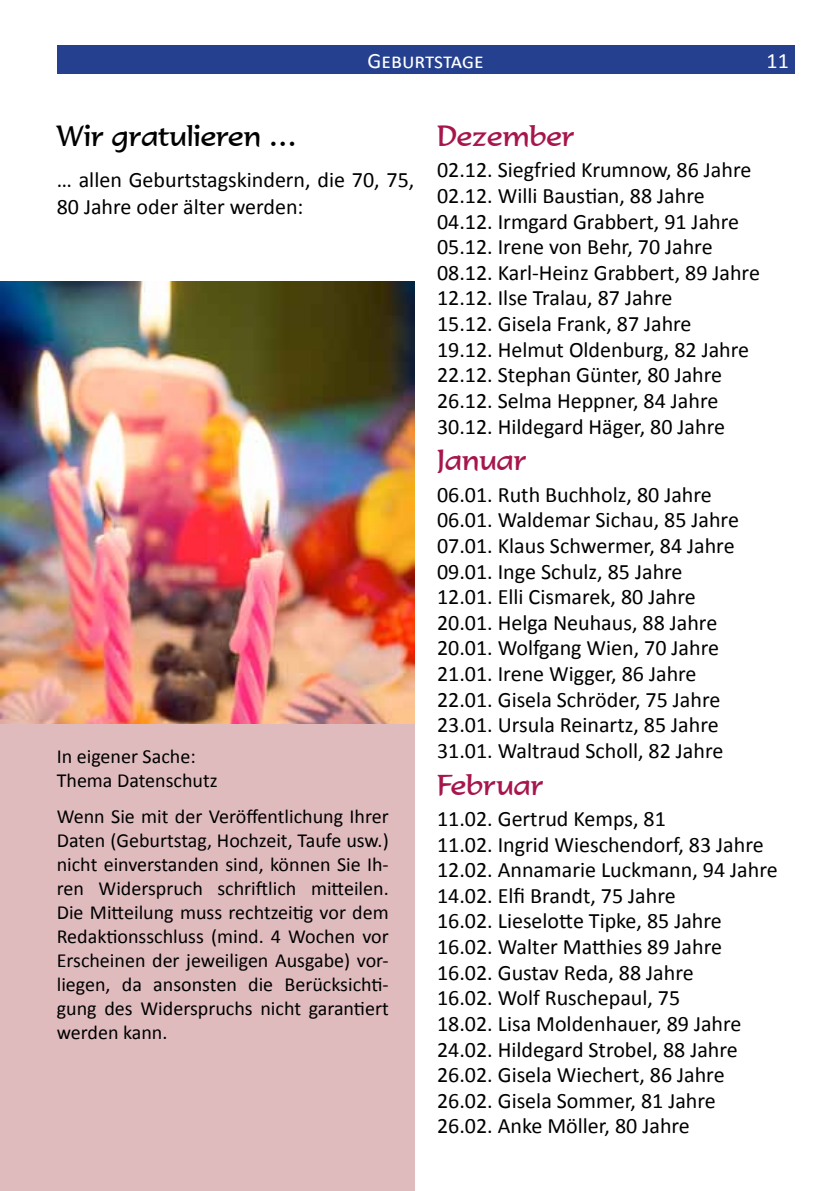
<style>
.page{position:relative;width:840px;height:1191px;background:#fff}
.page>*{position:absolute;margin:0;border:0;box-sizing:border-box;transform-origin:0 0}
.t1{font:28px "Formal 436 BT";color:#a6164c}
.t2{font:28px "Formal 436 BT";color:#000}
.t3{font:22px/25.6px "Calibri";color:#000}
.t4{font:22px "Calibri";color:#fff}
.t5{font:20px/24px "Calibri";color:#000}
</style>
<div class="page">
<div style="left:57px;top:45px;width:737px;height:29px;background:#25408f"></div>
<div style="left:0;top:723px;width:414px;height:468px;background:#e0bbbe"></div>
<img style="left:0;top:282px;width:414px;height:441px">
<p class="t4" style="left:367px;top:47px;width:118px">Geburtstage</p>
<p class="t4" style="left:766px;top:47px;width:24px">11</p>
<p class="t2" style="left:57px;top:119px;width:241px">Wir gratulieren …</p>
<p class="t3" style="left:57px;top:165px;width:359px;line-height:27px">… allen Geburtstagskindern, die 70, 75,<br>80 Jahre oder älter werden:</p>
<p class="t5" style="left:57px;top:743px;width:162px">In eigener Sache:<br>Thema Datenschutz</p>
<p class="t5" style="left:57px;top:803px;width:333px;text-align:justify">Wenn Sie mit der Veröffentlichung Ihrer Daten (Geburtstag, Hochzeit, Taufe usw.) nicht einverstanden sind, können Sie Ih&shy;ren Widerspruch schriftlich mitteilen.<br>Die Mitteilung muss rechtzeitig vor dem Redaktionsschluss (mind. 4 Wochen vor Erscheinen der jeweiligen Ausgabe) vor&shy;liegen, da ansonsten die Berücksichti&shy;gung des Widerspruchs nicht garantiert werden kann.</p>
<p class="t1" style="left:437px;top:119px;width:139px">Dezember</p>
<p class="t3" style="left:437px;top:156px;width:324px">02.12. Siegfried Krumnow, 86 Jahre<br>02.12. Willi Baustian, 88 Jahre<br>04.12. Irmgard Grabbert, 91 Jahre<br>05.12. Irene von Behr, 70 Jahre<br>08.12. Karl-Heinz Grabbert, 89 Jahre<br>12.12. Ilse Tralau, 87 Jahre<br>15.12. Gisela Frank, 87 Jahre<br>19.12. Helmut Oldenburg, 82 Jahre<br>22.12. Stephan Günter, 80 Jahre<br>26.12. Selma Heppner, 84 Jahre<br>30.12. Hildegard Häger, 80 Jahre</p>
<p class="t1" style="left:437px;top:443px;width:91px">Januar</p>
<p class="t3" style="left:437px;top:480px;width:303px">06.01. Ruth Buchholz, 80 Jahre<br>06.01. Waldemar Sichau, 85 Jahre<br>07.01. Klaus Schwermer, 84 Jahre<br>09.01. Inge Schulz, 85 Jahre<br>12.01. Elli Cismarek, 80 Jahre<br>20.01. Helga Neuhaus, 88 Jahre<br>20.01. Wolfgang Wien, 70 Jahre<br>21.01. Irene Wigger, 86 Jahre<br>22.01. Gisela Schröder, 75 Jahre<br>23.01. Ursula Reinartz, 85 Jahre<br>31.01. Waltraud Scholl, 82 Jahre</p>
<p class="t1" style="left:437px;top:767px;width:108px">Februar</p>
<p class="t3" style="left:437px;top:805px;width:342px">11.02. Gertrud Kemps, 81<br>11.02. Ingrid Wieschendorf, 83 Jahre<br>12.02. Annamarie Luckmann, 94 Jahre<br>14.02. Elfi Brandt, 75 Jahre<br>16.02. Lieselotte Tipke, 85 Jahre<br>16.02. Walter Matthies 89 Jahre<br>16.02. Gustav Reda, 88 Jahre<br>16.02. Wolf Ruschepaul, 75<br>18.02. Lisa Moldenhauer, 89 Jahre<br>24.02. Hildegard Strobel, 88 Jahre<br>26.02. Gisela Wiechert, 86 Jahre<br>26.02. Gisela Sommer, 81 Jahre<br>26.02. Anke Möller, 80 Jahre</p>
</div>
